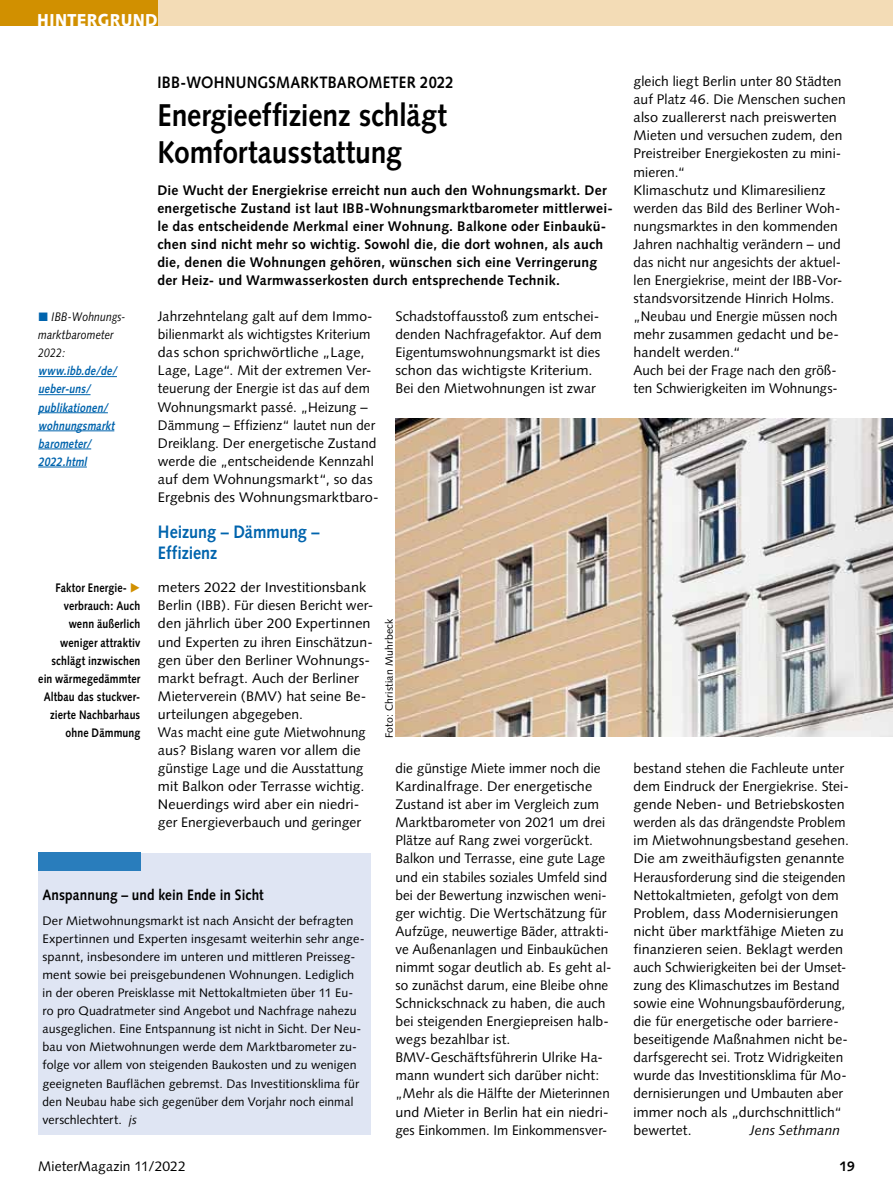
<style>
.page{position:relative;width:893px;height:1191px;background:#fff}
.page>*{position:absolute;margin:0;border:0;box-sizing:border-box;transform-origin:0 0}
.t1{font:700 31.5px/37.5px "Syntax";letter-spacing:-.005em;color:#000;scale:.9 1}
.t2{font:700 18px/21px "Syntax";letter-spacing:-.005em;color:#0064ad;scale:.9 1}
.t3{font:900 17.25px "Syntax";letter-spacing:.025em;color:#fff;scale:.9 1}
.t4{font:700 16.5px "Syntax";letter-spacing:.015em;color:#000;scale:.9 1}
.t5{font:700 15px "Syntax";letter-spacing:.01em;color:#000;scale:.9 1}
.t6{font:13.8px/18px "Syntax";letter-spacing:.005em;color:#000}
.t7{font:13.8px/18px "Syntax";letter-spacing:.005em;color:#000;scale:1.04 1}
.t8{font:700 13.8px/18px "Syntax";letter-spacing:.02em;color:#000}
.t9{font:italic 13.8px "Syntax";letter-spacing:.005em;color:#000}
.t10{font:12.3px/18px "Syntax";letter-spacing:.01em;color:#000}
.t11{font:700 12.3px/18px "Syntax";letter-spacing:.015em;color:#000;text-align:right;scale:.85 1}
.t12{font:italic 700 12.3px/18px "Syntax";color:#0064ad;scale:.85 1}
.t13{font:italic 12.3px/18px "Syntax";letter-spacing:.01em;color:#000;scale:.85 1}
.t14{font:10.5px "Syntax";letter-spacing:.02em;color:#000}
.s1{font-family:"European Pi Three";font-style:normal;color:#0064ad}
.s2{font-family:"European Pi Three";font-weight:400;color:#d19000}
.s3{font-style:italic}
</style>
<div class="page">
<div style="left:0;top:0;width:893px;height:26px;background:#f3dcb6"></div>
<div style="left:0;top:0;width:157px;height:26px;background:#d19000"></div>
<img style="left:395px;top:419px;width:498px;height:318px">
<hr style="left:38px;top:376px;width:79px;height:1px;background:#0064ad">
<hr style="left:38px;top:394px;width:53px;height:1px;background:#0064ad">
<hr style="left:38px;top:412px;width:70px;height:1px;background:#0064ad">
<hr style="left:38px;top:430px;width:76px;height:1px;background:#0064ad">
<hr style="left:38px;top:448px;width:53px;height:1px;background:#0064ad">
<hr style="left:38px;top:467px;width:49px;height:1px;background:#0064ad">
<div style="left:38px;top:853px;width:333px;height:281px;background:#dfe5f3"></div>
<div style="left:38px;top:853px;width:102px;height:18px;background:#297dbc"></div>
<p class="t3" style="left:37px;top:9px;width:136px">HINTERGRUND</p>
<p class="t4" style="left:157px;top:73px;width:331px">IBB-WohnungsmarktBarometer 2022</p>
<h1 class="t1" style="left:157px;top:96px;width:323px">energieeffizienz schlägt komfortausstattung</h1>
<p class="t8" style="left:157px;top:181px;width:457px">Die Wucht der energiekrise erreicht nun auch den Wohnungsmarkt. Der energetische Zustand ist laut IBB-Wohnungsmarktbarometer mittlerwei&shy;le das entscheidende merkmal einer Wohnung. Balkone oder einbaukü&shy;chen sind nicht mehr so wichtig. sowohl die, die dort wohnen, als auch die, denen die Wohnungen gehören, wünschen sich eine Verringerung der heiz- und Warmwasserkosten durch entsprechende technik.</p>
<p class="t6" style="left:158px;top:307px;width:222px">Jahrzehntelang galt auf dem Immo&shy;bilienmarkt als wichtigstes Kriterium das schon sprichwörtliche „Lage, Lage, Lage“. Mit der extremen Ver&shy;teuerung der Energie ist das auf dem Wohnungsmarkt passé. „Heizung – Dämmung – Effizienz“ lautet nun der Dreiklang. Der energetische Zustand werde die „entscheidende Kennzahl auf dem Wohnungsmarkt“, so das Ergebnis des Wohnungsmarktbaro -</p>
<h2 class="t2" style="left:158px;top:521px;width:181px">heizung – Dämmung – effizienz</h2>
<p class="t7" style="left:158px;top:578px;width:209px">meters 2022 der Investitionsbank Berlin (IBB). Für diesen Bericht wer&shy;den jährlich über 200 Expertinnen und Experten zu ihren Einschätzun&shy;gen über den Berliner Wohnungs&shy;markt befragt. Auch der Berliner Mieterverein (BMV) hat seine Be&shy;urteilungen abgegeben.<br>Was macht eine gute Mietwohnung aus? Bislang waren vor allem die günstige Lage und die Ausstattung mit Balkon oder Terrasse wichtig.<br>Neuerdings wird aber ein niedri&shy;ger Energieverbauch und geringer</p>
<p class="t6" style="left:395px;top:307px;width:208px">Schadstoffausstoß zum entschei&shy;denden Nachfragefaktor. Auf dem Eigentumswohnungsmarkt ist dies schon das wichtigste Kriterium.<br>Bei den Mietwohnungen ist zwar</p>
<p class="t13" style="left:38px;top:308px;width:104px"><span class="s1">L</span> IBB-Wohnungs&shy;marktbarometer<br>2022:</p>
<p class="t12" style="left:38px;top:362px;width:97px">www.ibb.de/de/ ueber-uns/ publikationen/ wohnungsmarkt barometer/<br>2022.html</p>
<p class="t11" style="left:38px;top:579px;width:122px">Faktor energie- <span class="s2">E </span>verbrauch: auch wenn äußerlich weniger attraktiv schlägt inzwischen ein wärmegedämmter altbau das stuckver&shy;zierte nachbarhaus ohne Dämmung</p>
<p class="t14" style="left:383px;top:738px;width:121px;rotate:-90deg">Foto: Christian Muhrbeck</p>
<p class="t6" style="left:395px;top:759px;width:218px">die günstige Miete immer noch die Kardinalfrage. Der energetische Zustand ist aber im Vergleich zum Marktbarometer von 2021 um drei Plätze auf Rang zwei vorgerückt.<br>Balkon und Terrasse, eine gute Lage und ein stabiles soziales Umfeld sind bei der Bewertung inzwischen weni&shy;ger wichtig. Die Wertschätzung für Aufzüge, neuwertige Bäder, attrakti&shy;ve Außenanlagen und Einbauküchen nimmt sogar deutlich ab. Es geht al&shy;so zunächst darum, eine Bleibe ohne Schnickschnack zu haben, die auch bei steigenden Energiepreisen halb&shy;wegs bezahlbar ist.<br>BMV-Geschäftsführerin Ulrike Ha&shy;mann wundert sich darüber nicht: „Mehr als die Hälfte der Mieterinnen und Mieter in Berlin hat ein niedri&shy;ges Einkommen. Im Einkommensver-</p>
<p class="t5" style="left:43px;top:886px;width:247px">anspannung – und kein ende in sicht</p>
<p class="t10" style="left:43px;top:911px;width:324px">Der Mietwohnungsmarkt ist nach Ansicht der befragten Expertinnen und Experten insgesamt weiterhin sehr ange&shy;spannt, insbesondere im unteren und mittleren Preisseg&shy;ment sowie bei preisgebundenen Wohnungen. Lediglich in der oberen Preisklasse mit Nettokaltmieten über 11 Eu&shy;ro pro Quadratmeter sind Angebot und Nachfrage nahezu ausgeglichen. Eine Entspannung ist nicht in Sicht. Der Neu&shy;bau von Mietwohnungen werde dem Marktbarometer zu&shy;folge vor allem von steigenden Baukosten und zu wenigen geeigneten Bauflächen gebremst. Das Investitionsklima für den Neubau habe sich gegenüber dem Vorjahr noch einmal verschlechtert. <span class="s3">js</span></p>
<p class="t6" style="left:634px;top:72px;width:214px">gleich liegt Berlin unter 80 Städten auf Platz 46. Die Menschen suchen also zuallererst nach preiswerten<br>Mieten und versuchen zudem, den<br>Preistreiber Energiekosten zu mini&shy;mieren.“<br>Klimaschutz und Klimaresilienz werden das Bild des Berliner Woh&shy;nungsmarktes in den kommenden<br>Jahren nachhaltig verändern – und das nicht nur angesichts der aktuel&shy;len Energiekrise, meint der IBB-Vor&shy;standsvorsitzende Hinrich Holms. „Neubau und Energie müssen noch mehr zusammen gedacht und be&shy;handelt werden.“<br>Auch bei der Frage nach den größ&shy;ten Schwierigkeiten im Wohnungs-</p>
<p class="t6" style="left:634px;top:759px;width:217px">bestand stehen die Fachleute unter dem Eindruck der Energiekrise. Stei&shy;gende Neben- und Betriebskosten werden als das drängendste Problem im Mietwohnungsbestand gesehen.<br>Die am zweithäufigsten genannte Herausforderung sind die steigenden Nettokaltmieten, gefolgt von dem Problem, dass Modernisierungen nicht über marktfähige Mieten zu finanzieren seien. Beklagt werden auch Schwierigkeiten bei der Umset&shy;zung des Klimaschutzes im Bestand sowie eine Wohnungsbauförderung, die für energetische oder barriere&shy;beseitigende Maßnahmen nicht be&shy;darfsgerecht sei. Trotz Widrigkeiten wurde das Investitionsklima für Mo&shy;dernisierungen und Umbauten aber immer noch als „durchschnittlich“ bewertet.</p>
<p class="t9" style="left:749px;top:1121px;width:92px">Jens Sethmann</p>
<p class="t6" style="left:38px;top:1157px;width:149px">MieterMagazin 11/2022</p>
<p class="t8" style="left:839px;top:1157px;width:17px">19</p>
</div>
